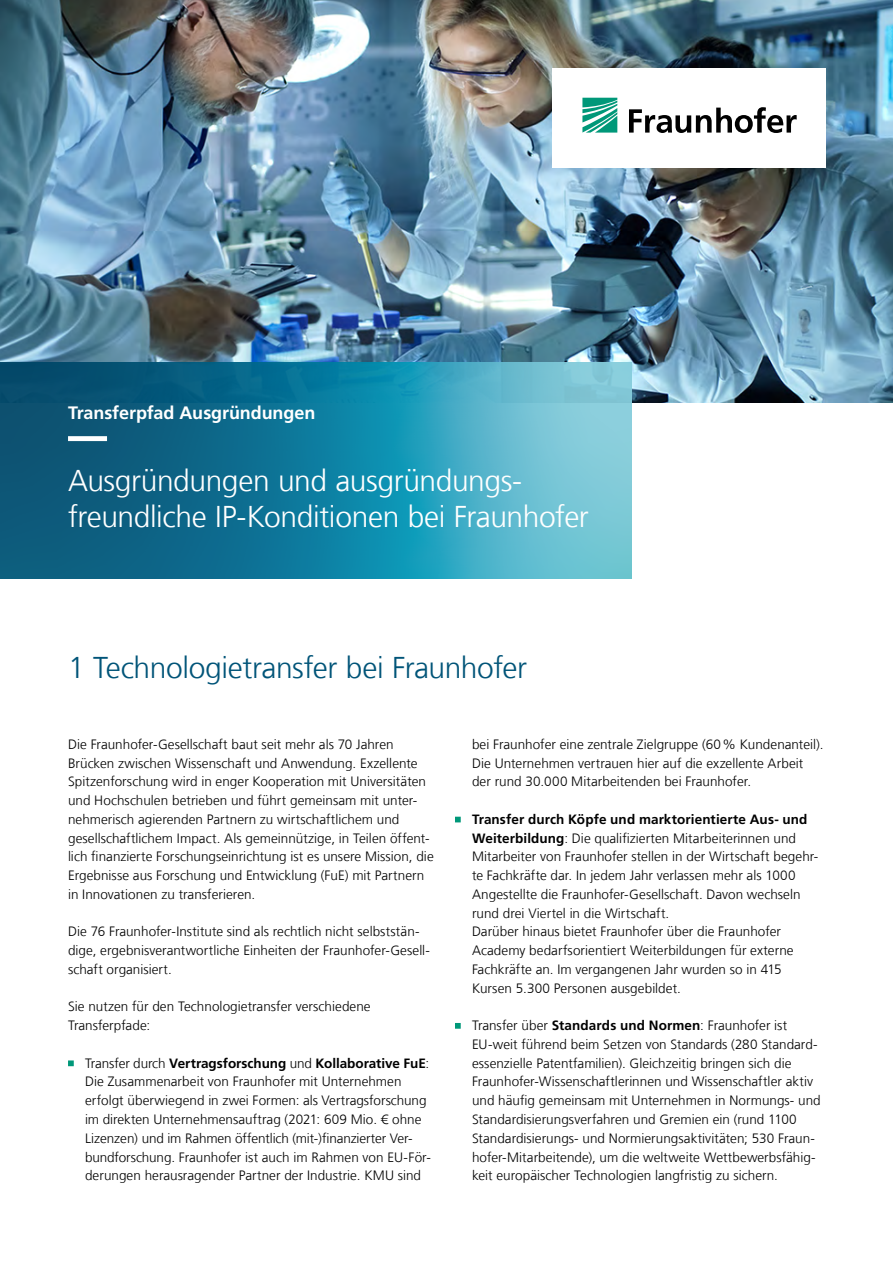
<style>
.page{position:relative;width:893px;height:1263px;background:#fff}
.page>*{position:absolute;margin:0;border:0;box-sizing:border-box;transform-origin:0 0}
.t1{font:300 30px/36px "Frutiger LT Com";letter-spacing:-.015em;color:#fff}
.t2{font:300 30px "Frutiger LT Com";letter-spacing:-.015em;color:#005478}
.t3{font:700 18px "Frutiger LT Com";letter-spacing:-.005em;color:#fff}
.t4{font:300 13.5px/18.8px "Frutiger LT Com";color:#000}
.s1{font-weight:700}
</style>
<div class="page">
<img style="left:0;top:0;width:893px;height:402px">
<div style="left:553px;top:68px;width:273px;height:99px;background:#fff"></div>
<svg style="left:582px;top:98px;width:35px;height:35px"></svg>
<svg style="left:629px;top:107px;width:168px;height:26px"></svg>
<svg style="left:0;top:363px;width:631px;height:215px;background:#2886a3"></svg>
<svg style="left:68px;top:436px;width:521px;height:5px;background:#3a94af"></svg>
<svg style="left:68px;top:1060px;width:6px;height:6px"></svg>
<svg style="left:455px;top:817px;width:6px;height:5px"></svg>
<svg style="left:455px;top:1023px;width:6px;height:6px"></svg>
<h2 class="t3" style="left:68px;top:402px;width:249px">Transferpfad Ausgründungen</h2>
<h1 class="t1" style="left:68px;top:463px;width:522px">Ausgründungen und ausgründungs&shy;freundliche IP-Konditionen bei Fraunhofer</h1>
<h1 class="t2" style="left:68px;top:650px;width:461px">1 Technologietransfer bei Fraunhofer</h1>
<p class="t4" style="left:68px;top:735px;width:367px">Die Fraunhofer-Gesellschaft baut seit mehr als 70 Jahren Brücken zwischen Wissenschaft und Anwendung. Exzellente Spitzenforschung wird in enger Kooperation mit Universitäten und Hochschulen betrieben und führt gemeinsam mit unter&shy;nehmerisch agierenden Partnern zu wirtschaftlichem und gesellschaftlichem Impact. Als gemeinnützige, in Teilen öffent&shy;lich finanzierte Forschungseinrichtung ist es unsere Mission, die Ergebnisse aus Forschung und Entwicklung (FuE) mit Partnern in Innovationen zu transferieren.</p>
<p class="t4" style="left:68px;top:922px;width:363px">Die 76 Fraunhofer-Institute sind als rechtlich nicht selbststän&shy;dige, ergebnisverantwortliche Einheiten der Fraunhofer-Gesell&shy;schaft organisiert.</p>
<p class="t4" style="left:68px;top:997px;width:304px">Sie nutzen für den Technologietransfer verschiedene<br>Transferpfade:</p>
<p class="t4" style="left:85px;top:1054px;width:347px">Transfer durch <span class="s1">Vertragsforschung</span> und <span class="s1">Kollaborative FuE</span>:<br>Die Zusammenarbeit von Fraunhofer mit Unternehmen erfolgt überwiegend in zwei Formen: als Vertragsforschung im direkten Unternehmensauftrag (2021: 609 Mio. € ohne Lizenzen) und im Rahmen öffentlich (mit-)finanzierter Ver&shy;bundforschung. Fraunhofer ist auch im Rahmen von EU-För&shy;derungen herausragender Partner der Industrie. KMU sind</p>
<p class="t4" style="left:472px;top:735px;width:353px">bei Fraunhofer eine zentrale Zielgruppe (60% Kundenanteil).<br>Die Unternehmen vertrauen hier auf die exzellente Arbeit der rund 30.000 Mitarbeitenden bei Fraunhofer.</p>
<p class="t4" style="left:472px;top:810px;width:348px"><span class="s1">Transfer durch Köpfe und marktorientierte Aus- und Weiterbildung</span>: Die qualifizierten Mitarbeiterinnen und Mitarbeiter von Fraunhofer stellen in der Wirtschaft begehr&shy;te Fachkräfte dar. In jedem Jahr verlassen mehr als 1000<br>Angestellte die Fraunhofer-Gesellschaft. Davon wechseln rund drei Viertel in die Wirtschaft.<br>Darüber hinaus bietet Fraunhofer über die Fraunhofer Academy bedarfsorientiert Weiterbildungen für externe Fachkräfte an. Im vergangenen Jahr wurden so in 415<br>Kursen 5.300 Personen ausgebildet.</p>
<p class="t4" style="left:472px;top:1016px;width:350px">Transfer über <span class="s1">Standards und Normen</span>: Fraunhofer ist EU-weit führend beim Setzen von Standards (280 Standard&shy;essenzielle Patentfamilien). Gleichzeitig bringen sich die Fraunhofer-Wissenschaftlerinnen und Wissenschaftler aktiv und häufig gemeinsam mit Unternehmen in Normungs- und Standardisierungsverfahren und Gremien ein (rund 1100<br>Standardisierungs- und Normierungsaktivitäten; 530 Fraun&shy;hofer-Mitarbeitende), um die weltweite Wettbewerbsfähig&shy;keit europäischer Technologien langfristig zu sichern.</p>
</div>
